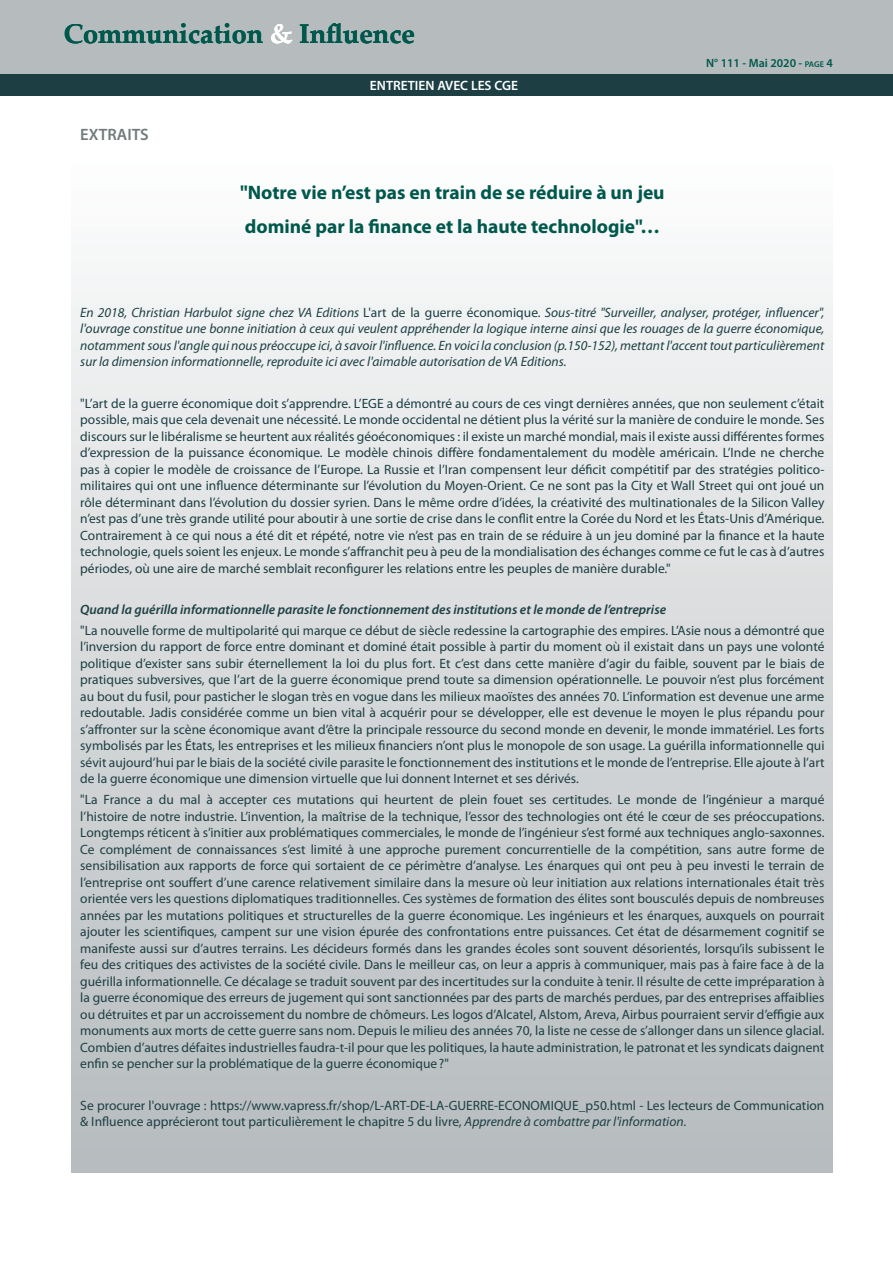
<style>
.page{position:relative;width:893px;height:1263px;background:#fff}
.page>*{position:absolute;margin:0;border:0;box-sizing:border-box;transform-origin:0 0}
.t1{font:700 27px "Palatino Linotype";color:#00584c}
.Titre_article_P1-4{font:700 19.5px "Myriad Pro";color:#00584c}
.Titre_colonnes{font:600 16.5px "Myriad Pro";color:#727b7c}
.Style_de_paragraphe{font:13.5px/16.5px "Myriad Pro";color:#1d3f44;text-align:justify}
.Style_de_paragraphe-2{font:italic 13.5px/16.5px "Myriad Pro";color:#1d3f44;text-align:justify}
.Style_de_paragraphe-3{font:italic 600 13.5px "Myriad Pro";color:#1d3f44}
.t2{font:600 13.5px "Myriad Pro";color:#fff}
.t3{font:600 12px "Myriad Pro";color:#00584c}
.s1{color:#fff}
.s2{font-size:8.4px}
.s3{font-style:normal}
.s4{font-style:italic}
</style>
<div class="page">
<div style="left:0;top:0;width:893px;height:74px;background:#b6bcbe"></div>
<div style="left:0;top:74px;width:893px;height:22px;background:#1d3f44"></div>
<div style="left:72px;top:125px;width:761px;height:1047px;background:linear-gradient(to bottom,#fff,#b4b9bc)"></div>
<p class="t1" style="left:64px;top:14px;width:353px">Communication <span class="s1">&amp;</span> Influence</p>
<p class="Titre_colonnes" style="left:80px;top:124px;width:70px">EXTRAITS</p>
<p class="t2" style="left:370px;top:77px;width:150px">ENTRETIEN AVEC LES CGE</p>
<p class="Titre_article_P1-4" style="left:240px;top:180px;width:426px">"Notre vie n’est pas en train de se réduire à un jeu</p>
<p class="Titre_article_P1-4" style="left:245px;top:214px;width:417px">dominé par la finance et la haute technologie"…</p>
<p class="t3" style="left:706px;top:55px;width:128px">N° 111 - Mai 2020 - <span class="s2">page</span> 4</p>
<p class="Style_de_paragraphe-2" style="left:80px;top:304px;width:746px">En 2018, Christian Harbulot signe chez VA Editions <span class="s3">L'art de la guerre économique.</span> Sous-titré "Surveiller, analyser, protéger, influencer", l'ouvrage constitue une bonne initiation à ceux qui veulent appréhender la logique interne ainsi que les rouages de la guerre économique, notamment sous l'angle qui nous préoccupe ici, à savoir l'influence. En voici la conclusion (p.150-152), mettant l'accent tout particulièrement sur la dimension informationnelle, reproduite ici avec l'aimable autorisation de VA Editions.</p>
<p class="Style_de_paragraphe" style="left:80px;top:395px;width:746px">"L’art de la guerre économique doit s’apprendre. L’EGE a démontré au cours de ces vingt dernières années, que non seulement c’était possible, mais que cela devenait une nécessité. Le monde occidental ne détient plus la vérité sur la manière de conduire le monde. Ses discours sur le libéralisme se heurtent aux réalités géoéconomiques : il existe un marché mondial, mais il existe aussi différentes formes d’expression de la puissance économique. Le modèle chinois diffère fondamentalement du modèle américain. L’Inde ne cherche pas à copier le modèle de croissance de l’Europe. La Russie et l’Iran compensent leur déficit compétitif par des stratégies politico&shy;militaires qui ont une influence déterminante sur l’évolution du Moyen-Orient. Ce ne sont pas la City et Wall Street qui ont joué un rôle déterminant dans l’évolution du dossier syrien. Dans le même ordre d’idées, la créativité des multinationales de la Silicon Valley n’est pas d’une très grande utilité pour aboutir à une sortie de crise dans le conflit entre la Corée du Nord et les États-Unis d’Amérique.<br>Contrairement à ce qui nous a été dit et répété, notre vie n’est pas en train de se réduire à un jeu dominé par la finance et la haute technologie, quels soient les enjeux. Le monde s’affranchit peu à peu de la mondialisation des échanges comme ce fut le cas à d’autres périodes, où une aire de marché semblait reconfigurer les relations entre les peuples de manière durable."</p>
<p class="Style_de_paragraphe-3" style="left:80px;top:601px;width:587px">Quand la guérilla informationnelle parasite le fonctionnement des institutions et le monde de l’entreprise</p>
<p class="Style_de_paragraphe" style="left:80px;top:622px;width:746px">"La nouvelle forme de multipolarité qui marque ce début de siècle redessine la cartographie des empires. L’Asie nous a démontré que l’inversion du rapport de force entre dominant et dominé était possible à partir du moment où il existait dans un pays une volonté politique d’exister sans subir éternellement la loi du plus fort. Et c’est dans cette manière d’agir du faible, souvent par le biais de pratiques subversives, que l’art de la guerre économique prend toute sa dimension opérationnelle. Le pouvoir n’est plus forcément au bout du fusil, pour pasticher le slogan très en vogue dans les milieux maoïstes des années 70. L’information est devenue une arme redoutable. Jadis considérée comme un bien vital à acquérir pour se développer, elle est devenue le moyen le plus répandu pour s’affronter sur la scène économique avant d’être la principale ressource du second monde en devenir, le monde immatériel. Les forts symbolisés par les États, les entreprises et les milieux financiers n’ont plus le monopole de son usage. La guérilla informationnelle qui sévit aujourd’hui par le biais de la société civile parasite le fonctionnement des institutions et le monde de l’entreprise. Elle ajoute à l’art de la guerre économique une dimension virtuelle que lui donnent Internet et ses dérivés.</p>
<p class="Style_de_paragraphe" style="left:80px;top:791px;width:746px">"La France a du mal à accepter ces mutations qui heurtent de plein fouet ses certitudes. Le monde de l’ingénieur a marqué l’histoire de notre industrie. L’invention, la maîtrise de la technique, l’essor des technologies ont été le cœur de ses préoccupations.<br>Longtemps réticent à s’initier aux problématiques commerciales, le monde de l’ingénieur s’est formé aux techniques anglo-saxonnes.<br>Ce complément de connaissances s’est limité à une approche purement concurrentielle de la compétition, sans autre forme de sensibilisation aux rapports de force qui sortaient de ce périmètre d’analyse. Les énarques qui ont peu à peu investi le terrain de l’entreprise ont souffert d’une carence relativement similaire dans la mesure où leur initiation aux relations internationales était très orientée vers les questions diplomatiques traditionnelles. Ces systèmes de formation des élites sont bousculés depuis de nombreuses années par les mutations politiques et structurelles de la guerre économique. Les ingénieurs et les énarques, auxquels on pourrait ajouter les scientifiques, campent sur une vision épurée des confrontations entre puissances. Cet état de désarmement cognitif se manifeste aussi sur d’autres terrains. Les décideurs formés dans les grandes écoles sont souvent désorientés, lorsqu’ils subissent le feu des critiques des activistes de la société civile. Dans le meilleur cas, on leur a appris à communiquer, mais pas à faire face à de la guérilla informationnelle. Ce décalage se traduit souvent par des incertitudes sur la conduite à tenir. Il résulte de cette impréparation à la guerre économique des erreurs de jugement qui sont sanctionnées par des parts de marchés perdues, par des entreprises affaiblies ou détruites et par un accroissement du nombre de chômeurs. Les logos d’Alcatel, Alstom, Areva, Airbus pourraient servir d’effigie aux monuments aux morts de cette guerre sans nom. Depuis le milieu des années 70, la liste ne cesse de s’allonger dans un silence glacial.<br>Combien d’autres défaites industrielles faudra-t-il pour que les politiques, la haute administration, le patronat et les syndicats daignent enfin se pencher sur la problématique de la guerre économique ?"</p>
<p class="Style_de_paragraphe" style="left:80px;top:1097px;width:746px">Se procurer l'ouvrage : https://www.vapress.fr/shop/L-ART-DE-LA-GUERRE-ECONOMIQUE_p50.html - Les lecteurs de Communication &amp; Influence apprécieront tout particulièrement le chapitre 5 du livre, <span class="s4">Apprendre à combattre par l'information</span>.</p>
</div>
